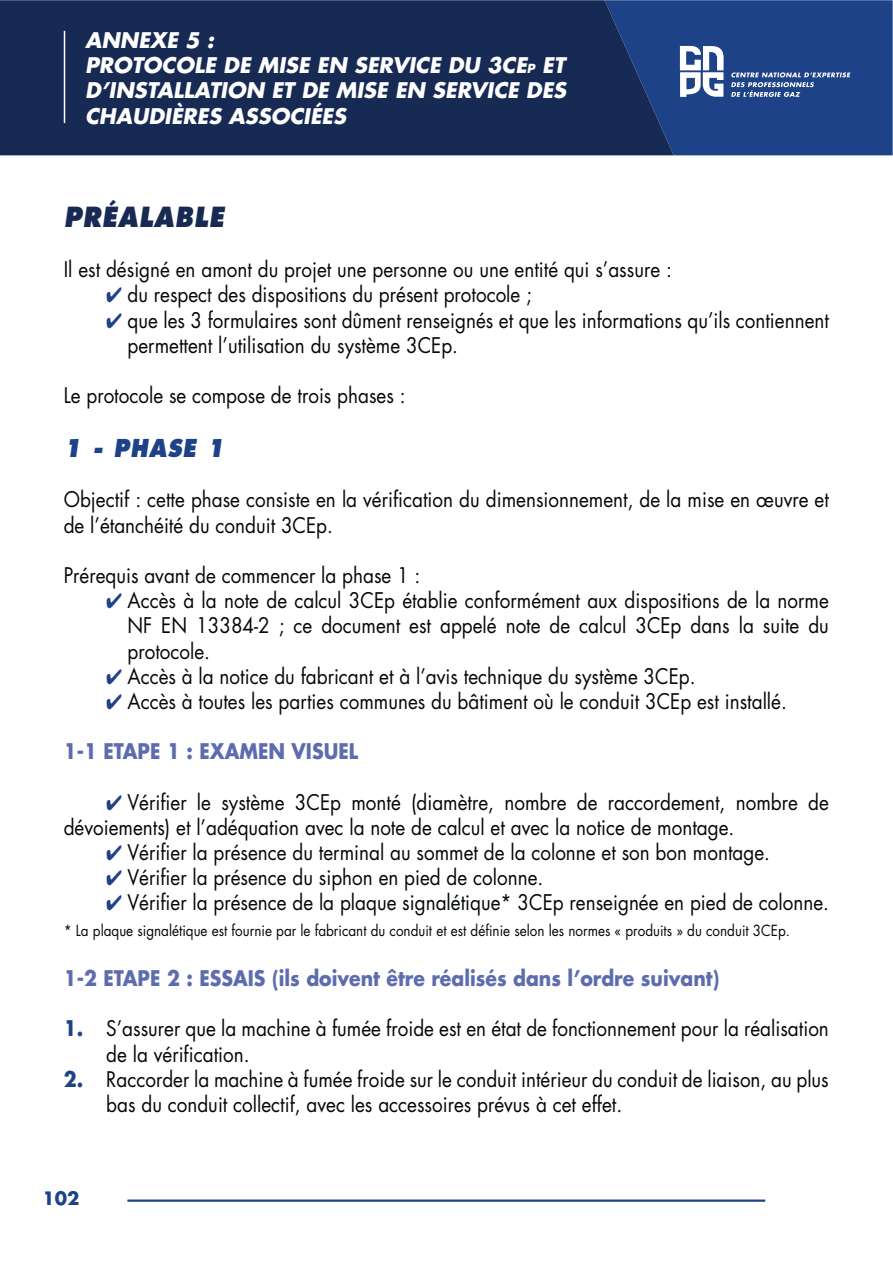
<style>
.page{position:relative;width:893px;height:1263px;background:#fff}
.page>*{position:absolute;margin:0;border:0;box-sizing:border-box;transform-origin:0 0}
.t1{font:italic 800 27px "Futura LT";letter-spacing:.04em;color:#172a54;scale:.9 1}
.t2{font:italic 800 24px "Futura LT";letter-spacing:.04em;color:#1e4288;scale:.9 1}
.t3{font:21px/25.2px "Futura LT";color:#040809;scale:.9 1}
.t4{font:italic 700 21px/25.2px "Futura LT";color:#fff}
.t5{font:700 21px "Futura LT";color:#5d6cae;scale:.9 1}
.t6{font:700 18px "Futura LT";color:#1e4288}
.t7{font:15px "Futura LT";color:#040809;scale:.9 1}
.s1{font-size:12.3px}
.s2{font-weight:700;color:#1e4288}
</style>
<div class="page">
<hr style="left:128px;top:1200px;width:637px;height:2px;background:#1e4288">
<div style="left:0;top:0;width:604px;height:155px;background:#172a54"></div>
<svg style="left:604px;top:0;width:289px;height:155px;background:#284887"></svg>
<hr style="left:64px;top:31px;width:1px;height:92px;background:#fff">
<p class="t4" style="left:85px;top:30px;width:483px">ANNEXE 5 :<br>PROTOCOLE DE MISE EN SERVICE DU 3CE<span class="s1">P</span> ET<br>D’INSTALLATION ET DE MISE EN SERVICE DES<br>CHAUDIÈRES ASSOCIÉES</p>
<p class="t1" style="left:64px;top:206px;width:179px">PRÉALABLE</p>
<p class="t3" style="left:128px;top:257px;width:781px;text-indent:-64px">Il est désigné en amont du projet une personne ou une entité qui s’assure :<br>du respect des dispositions du présent protocole ;<br>que les 3 formulaires sont dûment renseignés et que les informations qu’ils contiennent permettent l’utilisation du système 3CEp.</p>
<p class="t3" style="left:64px;top:383px;width:381px">Le protocole se compose de trois phases :</p>
<p class="t2" style="left:64px;top:439px;width:180px">1 - PHASE 1</p>
<p class="t3" style="left:64px;top:488px;width:852px">Objectif : cette phase consiste en la vérification du dimensionnement, de la mise en œuvre et de l’étanchéité du conduit 3CEp.</p>
<p class="t3" style="left:128px;top:563px;width:781px;text-indent:-64px">Prérequis avant de commencer la phase 1 :<br>Accès à la note de calcul 3CEp établie conformément aux dispositions de la norme NF EN 13384-2 ; ce document est appelé note de calcul 3CEp dans la suite du protocole.<br>Accès à la notice du fabricant et à l’avis technique du système 3CEp.<br>Accès à toutes les parties communes du bâtiment où le conduit 3CEp est installé.</p>
<p class="t5" style="left:64px;top:740px;width:329px">1-1 ETAPE 1 : EXAMEN VISUEL</p>
<p class="t3" style="left:128px;top:790px;width:781px">Vérifier le système 3CEp monté (diamètre, nombre de raccordement, nombre de</p>
<p class="t3" style="left:64px;top:815px;width:747px">dévoiements) et l’adéquation avec la note de calcul et avec la notice de montage.</p>
<p class="t3" style="left:128px;top:840px;width:715px">Vérifier la présence du terminal au sommet de la colonne et son bon montage.</p>
<p class="t3" style="left:128px;top:866px;width:463px">Vérifier la présence du siphon en pied de colonne.</p>
<p class="t3" style="left:128px;top:891px;width:781px">Vérifier la présence de la plaque signalétique* 3CEp renseignée en pied de colonne.</p>
<p class="t7" style="left:64px;top:922px;width:808px">* La plaque signalétique est fournie par le fabricant du conduit et est définie selon les normes « produits » du conduit 3CEp.</p>
<p class="t5" style="left:64px;top:967px;width:730px">1-2 ETAPE 2 : ESSAIS (ils doivent être réalisés dans l’ordre suivant)</p>
<p class="t3" style="left:106px;top:1017px;width:804px;text-indent:-43px"><span class="s2">1.</span> S’assurer que la machine à fumée froide est en état de fonctionnement pour la réalisation de la vérification.</p>
<p class="t3" style="left:106px;top:1067px;width:804px;text-indent:-43px"><span class="s2">2.</span> Raccorder la machine à fumée froide sur le conduit intérieur du conduit de liaison, au plus bas du conduit collectif, avec les accessoires prévus à cet effet.</p>
<p class="t6" style="left:43px;top:1188px;width:39px">102</p>
</div>
